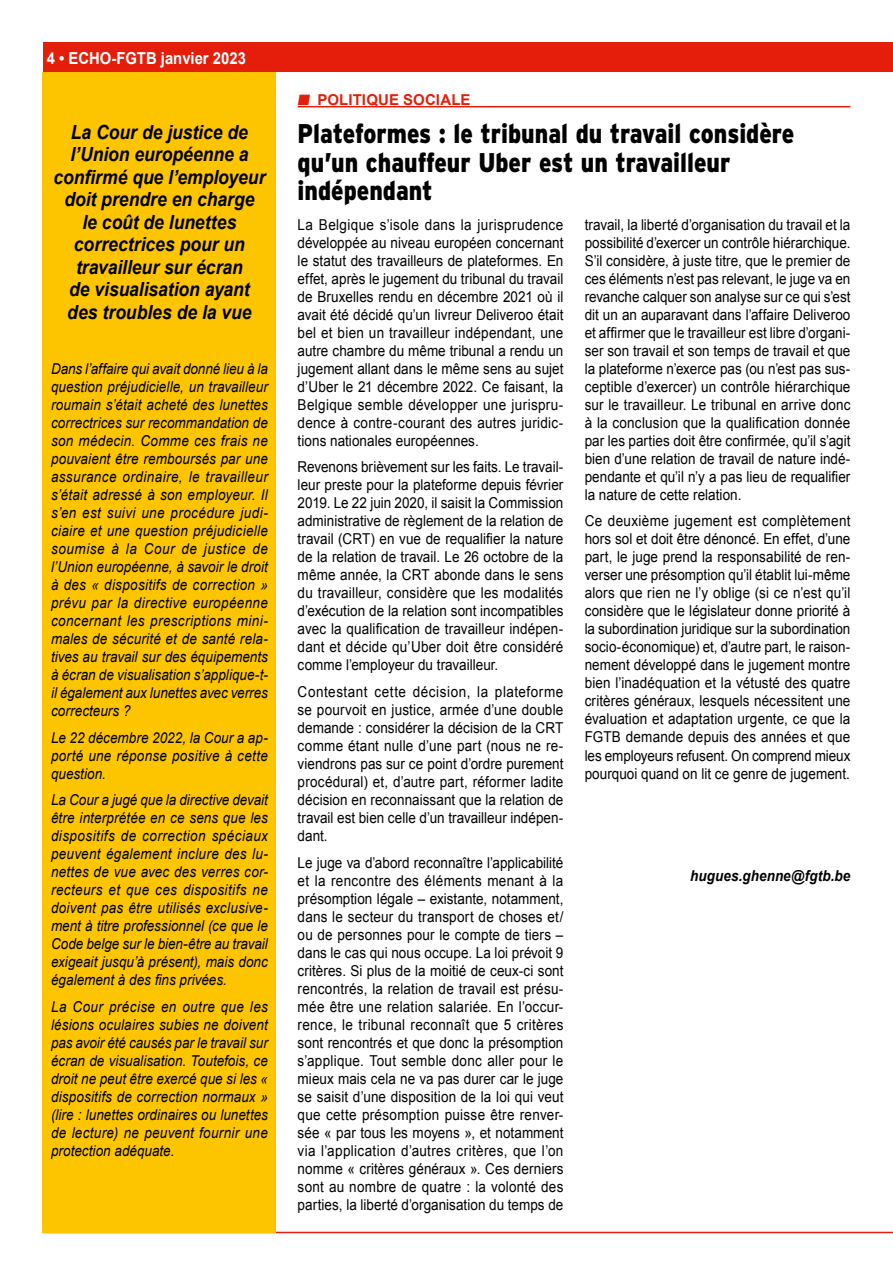
<style>
.page{position:relative;width:893px;height:1263px;background:#fff}
.page>*{position:absolute;margin:0;border:0;box-sizing:border-box;transform-origin:0 0}
.t1{font:900 27px/28.5px "Interstate";color:#000;scale:.85 1}
.t2{font:italic 700 19.5px/22.5px "Arial";color:#000;text-align:center;scale:.9 1}
.t3{font:700 16.5px "Arial";color:#fff;scale:.9 1}
.t4{font:15px/18px "Arial";letter-spacing:.005em;color:#000;text-align:justify;scale:.9 1}
.t5{font:italic 15px/18px "Arial";letter-spacing:.005em;color:#000;text-align:justify;scale:.9 1}
.t6{font:italic 700 15px "Arial";letter-spacing:.005em;color:#000;scale:.9 1}
.t7{font:700 15px "Arial";letter-spacing:.005em;color:#e41e0a}
</style>
<div class="page">
<div style="left:43px;top:43px;width:850px;height:29px;background:#e41e0a"></div>
<hr style="left:43px;top:1232px;width:850px;height:1px;background:#e41e0a">
<div style="left:43px;top:72px;width:233px;height:1161px;background:#fdc500"></div>
<hr style="left:298px;top:106px;width:552px;height:1px;background:#e41e0a">
<p class="t3" style="left:47px;top:47px;width:223px">4 • ECHO-FGTB janvier 2023</p>
<h2 class="t2" style="left:53px;top:121px;width:237px">La Cour de justice de l’Union européenne a confirmé que l’employeur doit prendre en charge<br>le coût de lunettes correctrices pour un travailleur sur écran<br>de visualisation ayant des troubles de la vue</h2>
<p class="t5" style="left:51px;top:360px;width:242px">Dans l’affaire qui avait donné lieu à la question préjudicielle, un travailleur roumain s’était acheté des lunettes correctrices sur recommandation de son médecin. Comme ces frais ne pouvaient être remboursés par une assurance ordinaire, le travailleur s’était adressé à son employeur. Il s’en est suivi une procédure judi&shy;ciaire et une question préjudicielle soumise à la Cour de justice de l’Union européenne, à savoir le droit à des « dispositifs de correction » prévu par la directive européenne concernant les prescriptions mini&shy;males de sécurité et de santé rela&shy;tives au travail sur des équipements à écran de visualisation s’applique-t&shy;il également aux lunettes avec verres correcteurs ?</p>
<p class="t5" style="left:51px;top:728px;width:242px">Le 22 décembre 2022, la Cour a ap&shy;porté une réponse positive à cette question.</p>
<p class="t5" style="left:51px;top:791px;width:243px">La Cour a jugé que la directive devait être interprétée en ce sens que les dispositifs de correction spéciaux peuvent également inclure des lu&shy;nettes de vue avec des verres cor&shy;recteurs et que ces dispositifs ne doivent pas être utilisés exclusive&shy;ment à titre professionnel (ce que le Code belge sur le bien-être au travail exigeait jusqu’à présent), mais donc également à des fins privées.</p>
<p class="t5" style="left:51px;top:997px;width:242px">La Cour précise en outre que les lésions oculaires subies ne doivent pas avoir été causés par le travail sur écran de visualisation. Toutefois, ce droit ne peut être exercé que si les « dispositifs de correction normaux » (lire : lunettes ordinaires ou lunettes de lecture) ne peuvent fournir une protection adéquate.</p>
<p class="t7" style="left:298px;top:90px;width:174px">■ POLITIQUE SOCIALE</p>
<h1 class="t1" style="left:298px;top:119px;width:586px">Plateformes : le tribunal du travail considère qu’un chauffeur Uber est un travailleur indépendant</h1>
<p class="t4" style="left:298px;top:216px;width:297px">La Belgique s’isole dans la jurisprudence développée au niveau européen concernant le statut des travailleurs de plateformes. En effet, après le jugement du tribunal du travail de Bruxelles rendu en décembre 2021 où il avait été décidé qu’un livreur Deliveroo était bel et bien un travailleur indépendant, une autre chambre du même tribunal a rendu un jugement allant dans le même sens au sujet d’Uber le 21 décembre 2022. Ce faisant, la Belgique semble développer une jurispru&shy;dence à contre-courant des autres juridic&shy;tions nationales européennes.</p>
<p class="t4" style="left:298px;top:458px;width:297px">Revenons brièvement sur les faits. Le travail&shy;leur preste pour la plateforme depuis février 2019. Le 22 juin 2020, il saisit la Commission administrative de règlement de la relation de travail (CRT) en vue de requalifier la nature de la relation de travail. Le 26 octobre de la même année, la CRT abonde dans le sens du travailleur, considère que les modalités d’exécution de la relation sont incompatibles avec la qualification de travailleur indépen&shy;dant et décide qu’Uber doit être considéré comme l’employeur du travailleur.</p>
<p class="t4" style="left:298px;top:683px;width:297px">Contestant cette décision, la plateforme se pourvoit en justice, armée d’une double demande : considérer la décision de la CRT comme étant nulle d’une part (nous ne re&shy;viendrons pas sur ce point d’ordre purement procédural) et, d’autre part, réformer ladite décision en reconnaissant que la relation de travail est bien celle d’un travailleur indépen&shy;dant.</p>
<p class="t4" style="left:298px;top:853px;width:297px">Le juge va d’abord reconnaître l’applicabilité et la rencontre des éléments menant à la présomption légale – existante, notamment, dans le secteur du transport de choses et/ ou de personnes pour le compte de tiers – dans le cas qui nous occupe. La loi prévoit 9 critères. Si plus de la moitié de ceux-ci sont rencontrés, la relation de travail est présu&shy;mée être une relation salariée. En l’occur&shy;rence, le tribunal reconnaît que 5 critères sont rencontrés et que donc la présomption s’applique. Tout semble donc aller pour le mieux mais cela ne va pas durer car le juge se saisit d’une disposition de la loi qui veut que cette présomption puisse être renver&shy;sée « par tous les moyens », et notamment via l’application d’autres critères, que l’on nomme « critères généraux ». Ces derniers sont au nombre de quatre : la volonté des parties, la liberté d’organisation du temps de</p>
<p class="t4" style="left:585px;top:216px;width:297px">travail, la liberté d’organisation du travail et la possibilité d’exercer un contrôle hiérarchique.<br>S’il considère, à juste titre, que le premier de ces éléments n’est pas relevant, le juge va en revanche calquer son analyse sur ce qui s’est dit un an auparavant dans l’affaire Deliveroo et affirmer que le travailleur est libre d’organi&shy;ser son travail et son temps de travail et que la plateforme n’exerce pas (ou n’est pas sus&shy;ceptible d’exercer) un contrôle hiérarchique sur le travailleur. Le tribunal en arrive donc à la conclusion que la qualification donnée par les parties doit être confirmée, qu’il s’agit bien d’une relation de travail de nature indé&shy;pendante et qu’il n’y a pas lieu de requalifier la nature de cette relation.</p>
<p class="t4" style="left:585px;top:512px;width:297px">Ce deuxième jugement est complètement hors sol et doit être dénoncé. En effet, d’une part, le juge prend la responsabilité de ren&shy;verser une présomption qu’il établit lui-même alors que rien ne l’y oblige (si ce n’est qu’il considère que le législateur donne priorité à la subordination juridique sur la subordination socio-économique) et, d’autre part, le raison&shy;nement développé dans le jugement montre bien l’inadéquation et la vétusté des quatre critères généraux, lesquels nécessitent une évaluation et adaptation urgente, ce que la FGTB demande depuis des années et que les employeurs refusent. On comprend mieux pourquoi quand on lit ce genre de jugement.</p>
<p class="t6" style="left:690px;top:866px;width:180px">hugues.ghenne@fgtb.be</p>
</div>
